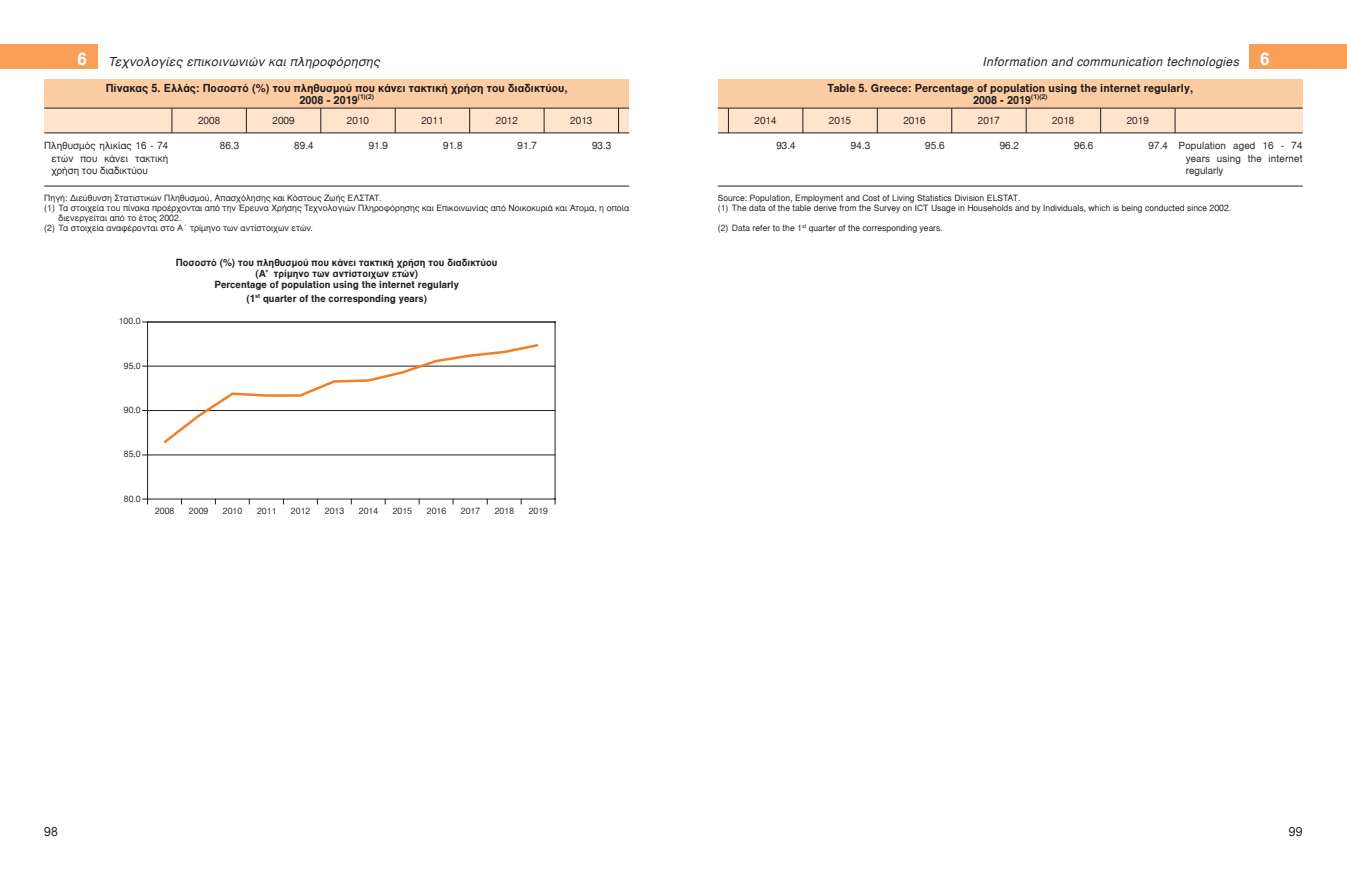
<style>
.page{position:relative;width:1347px;height:886px;background:#fff}
.page>*{position:absolute;margin:0;border:0;box-sizing:border-box;transform-origin:0 0}
.t1{font:italic 12.5px "Gr Helvetica";color:#231f20}
.t2{font:12.5px "Gr Helvetica";color:#231f20}
.t3{font:700 11.25px/11.2px "Gr Helvetica";color:#231f20;text-align:center}
.t4{font:10px/12.5px "Gr Helvetica";color:#231f20;text-align:justify}
.t5{font:700 10px/11.2px "Gr Helvetica";color:#231f20;text-align:center}
.t6{font:8.75px/10px "Gr Helvetica";color:#231f20}
.s1{font-weight:700;font-style:normal;font-size:17.5px;color:#fff}
</style>
<div class="page">
<div style="left:0;top:44px;width:97px;height:25px;background:#f8a058"></div>
<div style="left:1249px;top:44px;width:97px;height:25px;background:#f8a058"></div>
<div style="left:44px;top:80px;width:585px;height:28px;background:#fccda3"></div>
<div style="left:44px;top:108px;width:585px;height:25px;background:#fee4cd"></div>
<hr style="left:44px;top:108px;width:585px;height:1px;background:#231f20">
<hr style="left:44px;top:133px;width:585px;height:1px;background:#231f20">
<svg style="left:172px;top:108px;width:1px;height:25px"></svg>
<svg style="left:246px;top:108px;width:1px;height:25px"></svg>
<svg style="left:320px;top:108px;width:1px;height:25px"></svg>
<svg style="left:395px;top:108px;width:1px;height:25px"></svg>
<svg style="left:469px;top:108px;width:1px;height:25px"></svg>
<svg style="left:544px;top:108px;width:1px;height:25px"></svg>
<svg style="left:618px;top:108px;width:1px;height:25px"></svg>
<hr style="left:44px;top:186px;width:585px;height:1px;background:#231f20">
<div style="left:718px;top:80px;width:584px;height:28px;background:#fccda3"></div>
<div style="left:718px;top:108px;width:584px;height:25px;background:#fee4cd"></div>
<hr style="left:718px;top:108px;width:584px;height:1px;background:#231f20">
<hr style="left:718px;top:133px;width:584px;height:1px;background:#231f20">
<svg style="left:1174px;top:108px;width:1px;height:25px"></svg>
<svg style="left:1100px;top:108px;width:1px;height:25px"></svg>
<svg style="left:1025px;top:108px;width:1px;height:25px"></svg>
<svg style="left:951px;top:108px;width:1px;height:25px"></svg>
<svg style="left:877px;top:108px;width:1px;height:25px"></svg>
<svg style="left:802px;top:108px;width:1px;height:25px"></svg>
<svg style="left:728px;top:108px;width:1px;height:25px"></svg>
<hr style="left:718px;top:186px;width:584px;height:1px;background:#231f20">
<hr style="left:555px;top:321px;width:1px;height:179px;background:#231f20">
<hr style="left:147px;top:321px;width:1px;height:179px;background:#231f20">
<hr style="left:147px;top:499px;width:408px;height:1px;background:#231f20">
<hr style="left:147px;top:322px;width:408px;height:1px;background:#231f20">
<hr style="left:147px;top:366px;width:408px;height:1px;background:#231f20">
<hr style="left:147px;top:410px;width:408px;height:1px;background:#231f20">
<hr style="left:147px;top:455px;width:408px;height:1px;background:#231f20">
<svg style="left:161px;top:344px;width:380px;height:100px"></svg>
<h1 class="t1" style="left:77px;top:56px;width:306px"><span class="s1">6</span> Tεχνολογίες επικοινωνιών και πληροφόρησης</h1>
<h1 class="t1" style="left:982px;top:56px;width:288px">Ιnformation and communication technologies <span class="s1">6</span></h1>
<p class="t3" style="left:106px;top:83px;width:463px">Πίνακας 5. Ελλάς: Ποσοστό (%) του πληθυσμού που κάνει τακτική χρήση του διαδικτύου,<br>2008 - 2019<sup>(1)(2)</sup></p>
<p class="t4" style="left:198px;top:115px;width:24px">2008</p>
<p class="t4" style="left:272px;top:115px;width:24px">2009</p>
<p class="t4" style="left:347px;top:115px;width:24px">2010</p>
<p class="t4" style="left:421px;top:115px;width:24px">2011</p>
<p class="t4" style="left:496px;top:115px;width:24px">2012</p>
<p class="t4" style="left:570px;top:115px;width:24px">2013</p>
<p class="t4" style="left:51px;top:140px;width:118px;text-indent:-7px">Πληθυσμός ηλικίας 16 - 74 ετών που κάνει τακτική χρήση του διαδικτύου</p>
<p class="t4" style="left:220px;top:140px;width:21px">86.3</p>
<p class="t4" style="left:294px;top:140px;width:21px">89.4</p>
<p class="t4" style="left:369px;top:140px;width:21px">91.9</p>
<p class="t4" style="left:443px;top:140px;width:21px">91.8</p>
<p class="t4" style="left:517px;top:140px;width:21px">91.7</p>
<p class="t4" style="left:592px;top:140px;width:21px">93.3</p>
<p class="t3" style="left:827px;top:83px;width:367px">Table 5. Greece: Percentage of population using the internet regularly,<br>2008 - 2019<sup>(1)(2)</sup></p>
<p class="t4" style="left:754px;top:115px;width:24px">2014</p>
<p class="t4" style="left:829px;top:115px;width:24px">2015</p>
<p class="t4" style="left:903px;top:115px;width:24px">2016</p>
<p class="t4" style="left:977px;top:115px;width:24px">2017</p>
<p class="t4" style="left:1052px;top:115px;width:24px">2018</p>
<p class="t4" style="left:1126px;top:115px;width:24px">2019</p>
<p class="t4" style="left:776px;top:140px;width:21px">93.4</p>
<p class="t4" style="left:850px;top:140px;width:21px">94.3</p>
<p class="t4" style="left:925px;top:140px;width:21px">95.6</p>
<p class="t4" style="left:999px;top:140px;width:21px">96.2</p>
<p class="t4" style="left:1074px;top:140px;width:21px">96.6</p>
<p class="t4" style="left:1185px;top:140px;width:118px;text-indent:-37px">97.4 Population aged 16 - 74 years using the internet regularly</p>
<p class="t6" style="left:44px;top:193px;width:339px">Πηγή: Διεύθυνση Στατιστικών Πληθυσμού, Απασχόλησης και Κόστους Ζωής ΕΛΣΤΑΤ.</p>
<p class="t6" style="left:44px;top:203px;width:586px">(1) Τα στοιχεία του πίνακα προέρχονται από την Έρευνα Χρήσης Τεχνολογιών Πληροφόρησης και Επικοινωνίας από Νοικοκυριά και Άτομα, η οποία</p>
<p class="t6" style="left:58px;top:213px;width:124px">διενεργείται από το έτος 2002.</p>
<p class="t6" style="left:44px;top:223px;width:270px">(2) Τα στοιχεία αναφέρονται στο Α΄ τρίμηνο των αντίστοιχων ετών.</p>
<p class="t6" style="left:119px;top:317px;width:23px">100.0</p>
<p class="t6" style="left:124px;top:361px;width:18px">95.0</p>
<p class="t6" style="left:124px;top:405px;width:18px">90.0</p>
<p class="t6" style="left:124px;top:449px;width:18px">85.0</p>
<p class="t5" style="left:176px;top:257px;width:323px">Ποσοστό (%) του πληθυσμού που κάνει τακτική χρήση του διαδικτύου (Α' τρίμηνο των αντίστοιχων ετών)<br>Percentage of population using the internet regularly</p>
<p class="t5" style="left:246px;top:292px;width:182px">(1<sup>st</sup> quarter of the corresponding years)</p>
<p class="t6" style="left:124px;top:494px;width:18px">80.0</p>
<p class="t6" style="left:155px;top:506px;width:21px">2008</p>
<p class="t6" style="left:189px;top:506px;width:21px">2009</p>
<p class="t6" style="left:223px;top:506px;width:21px">2010</p>
<p class="t6" style="left:257px;top:506px;width:21px">2011</p>
<p class="t6" style="left:291px;top:506px;width:21px">2012</p>
<p class="t6" style="left:325px;top:506px;width:21px">2013</p>
<p class="t6" style="left:359px;top:506px;width:21px">2014</p>
<p class="t6" style="left:393px;top:506px;width:21px">2015</p>
<p class="t6" style="left:427px;top:506px;width:21px">2016</p>
<p class="t6" style="left:461px;top:506px;width:21px">2017</p>
<p class="t6" style="left:495px;top:506px;width:21px">2018</p>
<p class="t6" style="left:528px;top:506px;width:21px">2019</p>
<p class="t6" style="left:718px;top:193px;width:515px">Source: Population, Employment and Cost of Living Statistics Division ELSTAT.<br>(1) The data of the table derive from the Survey on ICT Usage in Households and by Individuals, which is being conducted since 2002.</p>
<p class="t6" style="left:718px;top:223px;width:227px">(2) Data refer to the 1<sup>st</sup> quarter of the corresponding years.</p>
<h1 class="t2" style="left:44px;top:825px;width:15px">98</h1>
<h1 class="t2" style="left:1288px;top:825px;width:15px">99</h1>
</div>
